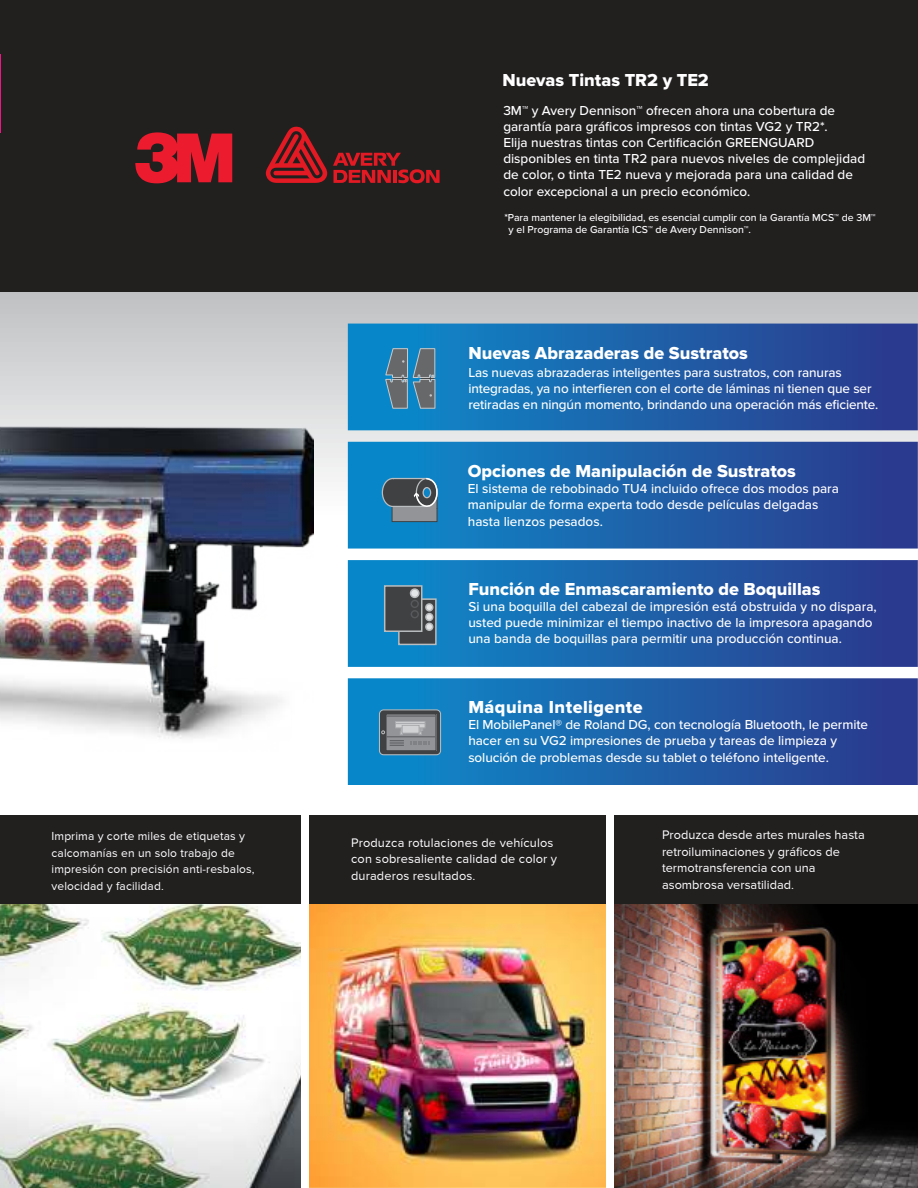
<style>
.page{position:relative;width:918px;height:1188px;background:#fff}
.page>*{position:absolute;margin:0;border:0;box-sizing:border-box;transform-origin:0 0}
.t1{font:18px "Proxima Nova Extrabld";color:#fff}
.t2{font:18px "Proxima Nova Extrabld";letter-spacing:.025em;color:#fff}
.t3{font:500 13.5px/16.2px "Proxima Nova";color:#fff}
.t4{font:12.75px/16.5px "Proxima Nova";color:#fff}
.t5{font:12px/16.5px "Proxima Nova";letter-spacing:.01em;color:#fff}
.t6{font:500 10.5px/12.6px "Proxima Nova";color:#fff}
</style>
<div class="page">
<img style="left:0;top:292px;width:918px;height:524px">
<img style="left:0;top:426px;width:313px;height:390px">
<img style="left:348px;top:324px;width:570px;height:106px">
<img style="left:348px;top:442px;width:570px;height:107px">
<img style="left:348px;top:560px;width:570px;height:107px">
<img style="left:348px;top:678px;width:570px;height:107px">
<div style="left:0;top:0;width:918px;height:292px;background:#221f1f"></div>
<hr style="left:0;top:54px;width:1px;height:79px;background:#ec1686">
<img style="left:614px;top:904px;width:304px;height:284px">
<div style="left:306px;top:816px;width:305px;height:90px;background:#221f1f"></div>
<div style="left:611px;top:816px;width:307px;height:88px;background:#221f1f"></div>
<div style="left:0;top:816px;width:306px;height:90px;background:#221f1f"></div>
<img style="left:0;top:905px;width:606px;height:283px">
<div style="left:301px;top:808px;width:8px;height:380px;background:#fff"></div>
<div style="left:606px;top:808px;width:7px;height:380px;background:#fff"></div>
<div style="left:379px;top:710px;width:62px;height:45px;background:#404142;border-radius:4px"></div>
<div style="left:379px;top:709px;width:62px;height:46px;border:1px solid #babdbf;border-radius:4px"></div>
<div style="left:386px;top:714px;width:50px;height:37px;background:#929497"></div>
<div style="left:385px;top:713px;width:52px;height:38px;border:1px solid #404142"></div>
<div style="left:395px;top:721px;width:30px;height:5px;border:1px solid #a7a8ab"></div>
<svg style="left:418px;top:728px;width:5px;height:7px"></svg>
<div style="left:395px;top:723px;width:30px;height:5px;border:1px solid #a7a8ab"></div>
<div style="left:402px;top:725px;width:17px;height:8px;background:#d0d2d3"></div>
<div style="left:402px;top:725px;width:17px;height:8px;border:1px solid #a7a8ab"></div>
<hr style="left:387px;top:737px;width:48px;height:1px;background:#58595c">
<hr style="left:387px;top:716px;width:48px;height:1px;background:#58595c">
<svg style="left:411px;top:741px;width:18px;height:3px"></svg>
<svg style="left:381px;top:727px;width:23px;height:19px"></svg>
<svg style="left:385px;top:348px;width:51px;height:61px;background:#597c8f"></svg>
<svg style="left:383px;top:584px;width:54px;height:62px;background:#506672"></svg>
<svg style="left:381px;top:452px;width:57px;height:70px;background:#3e7897"></svg>
<svg style="left:266px;top:126px;width:174px;height:57px"></svg>
<svg style="left:135px;top:132px;width:97px;height:51px"></svg>
<h1 class="t1" style="left:502px;top:72px;width:208px">Nuevas Tintas TR2 y TE2</h1>
<p class="t3" style="left:503px;top:103px;width:363px">3M™ y Avery Dennison™ ofrecen ahora una cobertura de garantía para gráficos impresos con tintas VG2 y TR2*.<br>Elija nuestras tintas con Certificación GREENGUARD disponibles en tinta TR2 para nuevos niveles de complejidad de color, o tinta TE2 nueva y mejorada para una calidad de color excepcional a un precio económico.</p>
<p class="t6" style="left:509px;top:211px;width:369px;text-indent:-4px">*Para mantener la elegibilidad, es esencial cumplir con la Garantía MCS™ de 3M™ y el Programa de Garantía ICS™ de Avery Dennison™.</p>
<h1 class="t1" style="left:468px;top:345px;width:281px">Nuevas Abrazaderas de Sustratos</h1>
<p class="t3" style="left:468px;top:365px;width:412px">Las nuevas abrazaderas inteligentes para sustratos, con ranuras integradas, ya no interfieren con el corte de láminas ni tienen que ser retiradas en ningún momento, brindando una operación más eficiente.</p>
<h1 class="t1" style="left:468px;top:463px;width:330px">Opciones de Manipulación de Sustratos</h1>
<p class="t3" style="left:468px;top:481px;width:373px">El sistema de rebobinado TU4 incluido ofrece dos modos para manipular de forma experta todo desde películas delgadas hasta lienzos pesados.</p>
<h1 class="t1" style="left:468px;top:581px;width:354px">Función de Enmascaramiento de Boquillas</h1>
<p class="t3" style="left:468px;top:599px;width:410px">Si una boquilla del cabezal de impresión está obstruida y no dispara, usted puede minimizar el tiempo inactivo de la impresora apagando una banda de boquillas para permitir una producción continua.</p>
<h1 class="t2" style="left:468px;top:699px;width:176px">Máquina Inteligente</h1>
<p class="t3" style="left:468px;top:717px;width:401px">El MobilePanel® de Roland DG, con tecnología Bluetooth, le permite hacer en su VG2 impresiones de prueba y tareas de limpieza y solución de problemas desde su tablet o teléfono inteligente.</p>
<p class="t5" style="left:52px;top:828px;width:205px">Imprima y corte miles de etiquetas y calcomanías en un solo trabajo de impresión con precisión anti-resbalos, velocidad y facilidad.</p>
<p class="t4" style="left:351px;top:834px;width:208px">Produzca rotulaciones de vehículos con sobresaliente calidad de color y duraderos resultados.</p>
<p class="t4" style="left:662px;top:827px;width:204px">Produzca desde artes murales hasta retroiluminaciones y gráficos de termotransferencia con una asombrosa versatilidad.</p>
</div>
